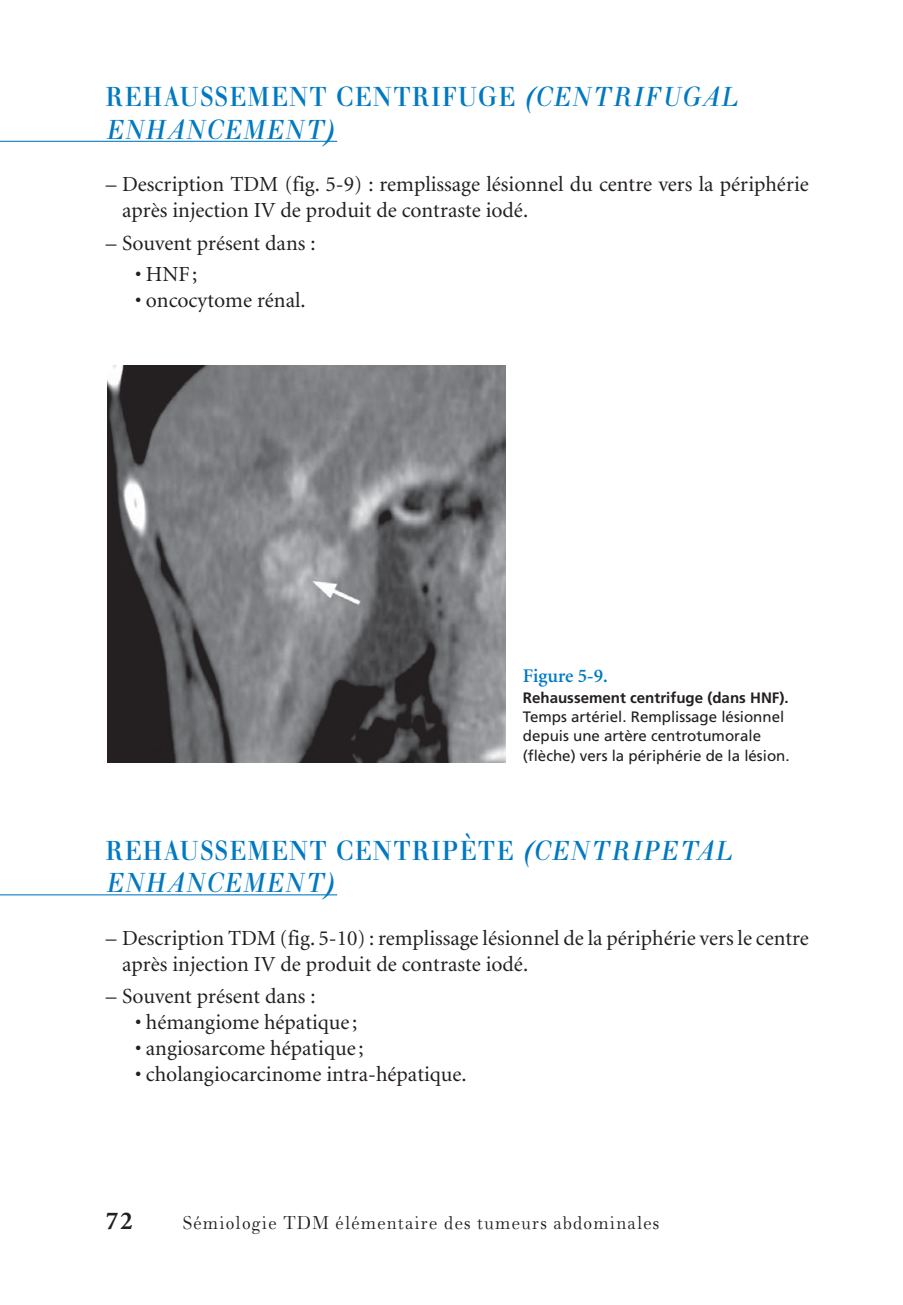
<style>
.page{position:relative;width:903px;height:1305px;background:#fff}
.page>*{position:absolute;margin:0;border:0;box-sizing:border-box;transform-origin:0 0}
.t1{font:italic 500 32.2px/32.4px "Walbaum";letter-spacing:.05em;color:#0079c1;scale:.87 1}
.t2{font:700 25.9px "Minion";color:#231f20}
.t3{font:21.7px "Walbaum";letter-spacing:.055em;color:#231f20;scale:.92 1}
.t4{font:21.53px/25.9px "Minion";color:#231f20}
.t5{font:600 19.43px "Minion";color:#0079c1}
.t6{font:15.05px/19.4px "Frutiger";color:#231f20}
.t7{font:700 15.05px "Frutiger";color:#231f20}
.s1{font-style:normal}
</style>
<div class="page">
<hr style="left:0;top:141px;width:337px;height:1px;background:#0079c1">
<hr style="left:0;top:894px;width:337px;height:1px;background:#0079c1">
<img style="left:108px;top:365px;width:397px;height:398px">
<h1 class="t1" style="left:106px;top:85px;width:727px"><span class="s1">REHAUSSEMENT CENTRIFUGE</span> (CENTRIFUGAL<br>ENHANCEMENT)</h1>
<p class="t4" style="left:122px;top:173px;width:688px;text-indent:-16px">– Description TDM ( fig. 5-9 ) : remplissage lésionnel du centre vers la périphérie après injection IV de produit de contraste iodé.</p>
<p class="t4" style="left:106px;top:232px;width:211px">– Souvent présent dans :</p>
<p class="t4" style="left:135px;top:263px;width:64px">• HNF ;</p>
<p class="t4" style="left:135px;top:289px;width:172px">• oncocytome rénal .</p>
<p class="t5" style="left:523px;top:668px;width:86px">Figure 5-9.</p>
<p class="t7" style="left:523px;top:691px;width:267px">Rehaussement centrifuge (dans HNF).</p>
<p class="t6" style="left:523px;top:708px;width:268px">Temps artériel. Remplissage lésionnel depuis une artère centrotumorale (flèche) vers la périphérie de la lésion.</p>
<h1 class="t1" style="left:106px;top:838px;width:721px"><span class="s1">REHAUSSEMENT CENTRIPÈTE</span> (CENTRIPETAL<br>ENHANCEMENT)</h1>
<p class="t4" style="left:122px;top:927px;width:688px;text-indent:-16px">– Description TDM ( fig. 5-10 ) : remplissage lésionnel de la périphérie vers le centre après injection IV de produit de contraste iodé.</p>
<p class="t4" style="left:106px;top:985px;width:211px">– Souvent présent dans :</p>
<p class="t4" style="left:135px;top:1011px;width:224px">• hémangiome hépatique ;</p>
<p class="t4" style="left:135px;top:1037px;width:230px">• angiosarcome hépatique ;</p>
<p class="t4" style="left:135px;top:1063px;width:333px">• cholangiocarcinome intra-hépatique .</p>
<p class="t2" style="left:106px;top:1211px;width:28px">72</p>
<p class="t3" style="left:183px;top:1216px;width:519px">Sémiologie TDM élémentaire des tumeurs abdominales</p>
</div>
